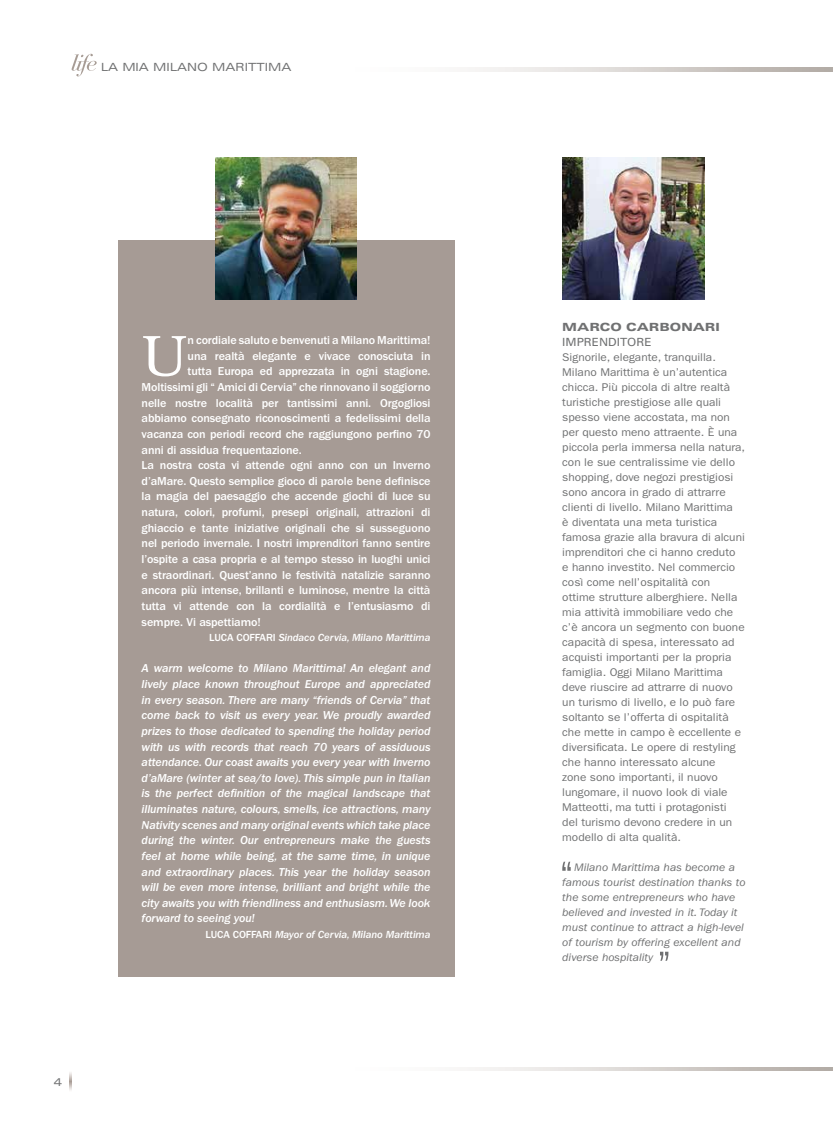
<style>
.page{position:relative;width:833px;height:1134px;background:#fff}
.page>*{position:absolute;margin:0;border:0;box-sizing:border-box;transform-origin:0 0}
.t1{font:300 57.75px "Bookman Std";color:#fff}
.t2{font:500 11.88px "ITC Franklin Gothic Std";letter-spacing:-.01em;color:#fff}
.t3{font:11.88px/15.6px "ITC Franklin Gothic Std Med It";letter-spacing:-.01em;color:#fff;text-align:justify}
.t4{font:11.25px/15px "ITC Franklin Gothic Std";color:#707172;scale:1.05 1}
.t5{font:italic 11.25px/15px "ITC Franklin Gothic Std";color:#707172;scale:1.05 1}
.t6{font:expanded 11.25px "Univers";color:#707172}
.t7{font:900 expanded 11.25px "Univers";color:#707172;scale:1.05 1}
.t8{font:11.25px "Univers";color:#707172;scale:1.05 1}
.t9{font:10.62px "ITC Franklin Gothic Std Med It";letter-spacing:-.01em;color:#fff}
.s1{font-family:"ITC Franklin Gothic Std";font-weight:500}
</style>
<div class="page">
<svg style="left:69px;top:1072px;width:3px;height:18px"></svg>
<svg style="left:469px;top:1067px;width:364px;height:4px"></svg>
<svg style="left:469px;top:68px;width:364px;height:3px"></svg>
<svg style="left:72px;top:54px;width:25px;height:22px"></svg>
<svg style="left:562px;top:862px;width:9px;height:9px"></svg>
<svg style="left:660px;top:952px;width:8px;height:9px"></svg>
<img style="left:562px;top:157px;width:142px;height:142px">
<div style="left:118px;top:240px;width:336px;height:737px;background:#a69b95"></div>
<img style="left:215px;top:158px;width:142px;height:141px">
<p class="t6" style="left:101px;top:60px;width:192px">LA MIA MILANO MARITTIMA</p>
<p class="t6" style="left:54px;top:1075px;width:10px">4</p>
<h1 class="t1" style="left:142px;top:323px;width:47px">U</h1>
<p class="t2" style="left:188px;top:334px;width:244px">n cordiale saluto e benvenuti a Milano Marittima!</p>
<p class="t2" style="left:188px;top:349px;width:244px">una realtà elegante e vivace conosciuta in</p>
<p class="t2" style="left:188px;top:365px;width:244px">tutta Europa ed apprezzata in ogni stagione.</p>
<p class="t2" style="left:142px;top:380px;width:290px">Moltissimi gli “ Amici di Cervia” che rinnovano il soggiorno</p>
<p class="t2" style="left:142px;top:396px;width:290px">nelle nostre località per tantissimi anni. Orgogliosi</p>
<p class="t2" style="left:142px;top:412px;width:290px">abbiamo consegnato riconoscimenti a fedelissimi della</p>
<p class="t2" style="left:142px;top:427px;width:290px">vacanza con periodi record che raggiungono perfino 70</p>
<p class="t2" style="left:142px;top:443px;width:162px">anni di assidua frequentazione.</p>
<p class="t2" style="left:142px;top:459px;width:290px">La nostra costa vi attende ogni anno con un Inverno</p>
<p class="t2" style="left:142px;top:474px;width:290px">d’aMare. Questo semplice gioco di parole bene definisce</p>
<p class="t2" style="left:142px;top:490px;width:290px">la magia del paesaggio che accende giochi di luce su</p>
<p class="t2" style="left:142px;top:505px;width:290px">natura, colori, profumi, presepi originali, attrazioni di</p>
<p class="t2" style="left:142px;top:521px;width:290px">ghiaccio e tante iniziative originali che si susseguono</p>
<p class="t2" style="left:142px;top:537px;width:290px">nel periodo invernale. I nostri imprenditori fanno sentire</p>
<p class="t2" style="left:142px;top:552px;width:290px">l’ospite a casa propria e al tempo stesso in luoghi unici</p>
<p class="t2" style="left:142px;top:568px;width:290px">e straordinari. Quest’anno le festività natalizie saranno</p>
<p class="t2" style="left:142px;top:584px;width:290px">ancora più intense, brillanti e luminose, mentre la città</p>
<p class="t2" style="left:142px;top:599px;width:290px">tutta vi attende con la cordialità e l’entusiasmo di</p>
<p class="t2" style="left:142px;top:615px;width:121px">sempre. Vi aspettiamo!</p>
<p class="t9" style="left:209px;top:632px;width:223px"><span class="s1">LUCA COFFARI</span> Sindaco Cervia, Milano Marittima</p>
<p class="t3" style="left:142px;top:661px;width:290px">A warm welcome to Milano Marittima! An elegant and lively place known throughout Europe and appreciated in every season. There are many “friends of Cervia” that come back to visit us every year. We proudly awarded prizes to those dedicated to spending the holiday period with us with records that reach 70 years of assiduous attendance. Our coast awaits you every year with Inverno d’aMare (winter at sea/to love). This simple pun in Italian is the perfect definition of the magical landscape that illuminates nature, colours, smells, ice attractions, many Nativity scenes and many original events which take place during the winter. Our entrepreneurs make the guests feel at home while being, at the same time, in unique and extraordinary places. This year the holiday season will be even more intense, brilliant and bright while the city awaits you with friendliness and enthusiasm. We look forward to seeing you!</p>
<p class="t9" style="left:206px;top:928px;width:226px"><span class="s1">LUCA COFFARI</span> Mayor of Cervia, Milano Marittima</p>
<p class="t7" style="left:562px;top:320px;width:152px">MARCO CARBONARI</p>
<p class="t8" style="left:562px;top:335px;width:87px">IMPRENDITORE</p>
<p class="t4" style="left:562px;top:349px;width:176px">Signorile, elegante, tranquilla.<br>Milano Marittima è un’autentica chicca. Più piccola di altre realtà turistiche prestigiose alle quali spesso viene accostata, ma non per questo meno attraente. È una piccola perla immersa nella natura, con le sue centralissime vie dello shopping, dove negozi prestigiosi sono ancora in grado di attrarre clienti di livello. Milano Marittima<br>è diventata una meta turistica famosa grazie alla bravura di alcuni imprenditori che ci hanno creduto<br>e hanno investito. Nel commercio così come nell’ospitalità con ottime strutture alberghiere. Nella mia attività immobiliare vedo che c’è ancora un segmento con buone capacità di spesa, interessato ad acquisti importanti per la propria famiglia. Oggi Milano Marittima deve riuscire ad attrarre di nuovo un turismo di livello, e lo può fare soltanto se l’offerta di ospitalità che mette in campo è eccellente e diversificata. Le opere di restyling che hanno interessato alcune<br>zone sono importanti, il nuovo lungomare, il nuovo look di viale Matteotti, ma tutti i protagonisti<br>del turismo devono credere in un modello di alta qualità.</p>
<p class="t5" style="left:562px;top:860px;width:176px;text-indent:12px">Milano Marittima has become a famous tourist destination thanks to the some entrepreneurs who have believed and invested in it. Today it must continue to attract a high-level of tourism by offering excellent and diverse hospitality</p>
</div>
